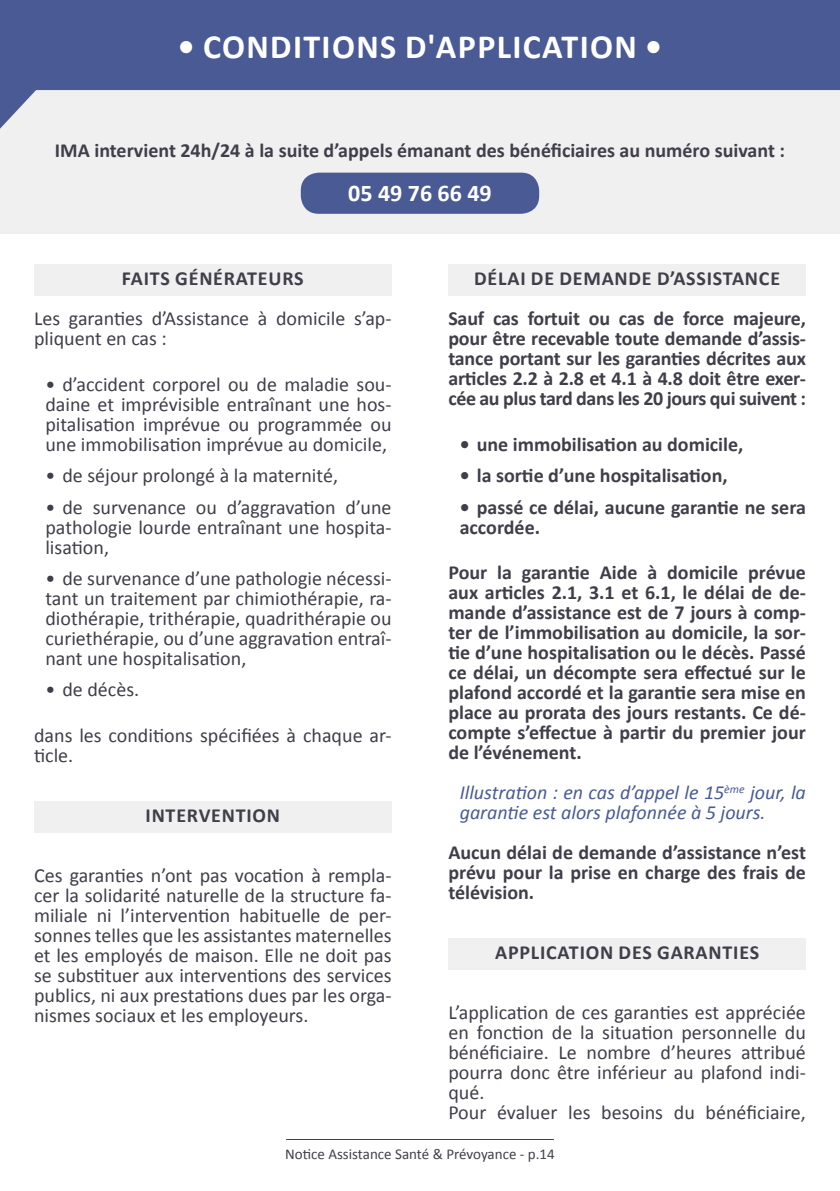
<style>
.page{position:relative;width:840px;height:1191px;background:#fff}
.page>*{position:absolute;margin:0;border:0;box-sizing:border-box;transform-origin:0 0}
.t1{font:700 34px "Calibri";letter-spacing:.04em;color:#fff}
.t2{font:700 24px "Calibri";color:#fff}
.t3{font:20px/20px "Calibri";color:#403e49;text-align:justify}
.t4{font:700 20px/20px "Calibri";color:#403e49;text-align:justify}
.t5{font:italic 20px/20px "Calibri";color:#495a94}
.t6{font:700 20px "Calibri";letter-spacing:.04em;color:#403e49}
.t7{font:15px "Calibri";color:#423f4a}
</style>
<div class="page">
<hr style="left:286px;top:1139px;width:267px;height:1px;background:#423f4a">
<div style="left:0;top:0;width:839px;height:234px;background:#f0f0f1"></div>
<svg style="left:0;top:0;width:839px;height:129px;fill:#495a94"></svg>
<div style="left:300px;top:173px;width:239px;height:41px;background:#495a94;border-radius:18px"></div>
<div style="left:34px;top:264px;width:357px;height:32px;background:#f0f0f1"></div>
<div style="left:34px;top:801px;width:357px;height:31px;background:#f0f0f1"></div>
<div style="left:448px;top:264px;width:357px;height:32px;background:#f0f0f1"></div>
<div style="left:448px;top:938px;width:357px;height:32px;background:#f0f0f1"></div>
<h1 class="t1" style="left:178px;top:25px;width:485px">• CONDITIONS D'APPLICATION •</h1>
<p class="t4" style="left:55px;top:140px;width:731px">IMA intervient 24h/24 à la suite d’appels émanant des bénéficiaires au numéro suivant :</p>
<p class="t2" style="left:348px;top:177px;width:145px">05 49 76 66 49</p>
<p class="t6" style="left:122px;top:266px;width:183px">FAITS GÉNÉRATEURS</p>
<p class="t3" style="left:34px;top:308px;width:359px">Les garanties d’Assistance à domicile s’ap&shy;pliquent en cas :</p>
<p class="t3" style="left:45px;top:374px;width:347px">• d’accident corporel ou de maladie sou&shy;daine et imprévisible entraînant une hos&shy;pitalisation imprévue ou programmée ou une immobilisation imprévue au domicile,</p>
<p class="t3" style="left:45px;top:465px;width:294px">• de séjour prolongé à la maternité,</p>
<p class="t3" style="left:45px;top:497px;width:347px">• de survenance ou d’aggravation d’une pathologie lourde entraînant une hospita&shy;lisation,</p>
<p class="t3" style="left:45px;top:568px;width:347px">• de survenance d’une pathologie nécessi&shy;tant un traitement par chimiothérapie, ra&shy;diothérapie, trithérapie, quadrithérapie ou curiethérapie, ou d’une aggravation entraî&shy;nant une hospitalisation,</p>
<p class="t3" style="left:45px;top:679px;width:95px">• de décès.</p>
<p class="t3" style="left:34px;top:725px;width:359px">dans les conditions spécifiées à chaque ar&shy;ticle.</p>
<p class="t6" style="left:145px;top:802px;width:136px">INTERVENTION</p>
<p class="t3" style="left:34px;top:865px;width:359px">Ces garanties n’ont pas vocation à rempla&shy;cer la solidarité naturelle de la structure fa&shy;miliale ni l’intervention habituelle de per&shy;sonnes telles que les assistantes maternelles et les employés de maison. Elle ne doit pas se substituer aux interventions des services publics, ni aux prestations dues par les orga&shy;nismes sociaux et les employeurs.</p>
<p class="t4" style="left:448px;top:258px;width:359px;line-height:40px;text-align:center">DÉLAI DE DEMANDE D’ASSISTANCE<br>Sauf cas fortuit ou cas de force majeure,</p>
<p class="t4" style="left:448px;top:328px;width:359px">pour être recevable toute demande d’assis&shy;tance portant sur les garanties décrites aux articles 2.2 à 2.8 et 4.1 à 4.8 doit être exer&shy;cée au plus tard dans les 20 jours qui suivent :</p>
<p class="t4" style="left:459px;top:434px;width:285px">• une immobilisation au domicile,</p>
<p class="t4" style="left:459px;top:465px;width:269px">• la sortie d’une hospitalisation,</p>
<p class="t4" style="left:459px;top:497px;width:347px">• passé ce délai, aucune garantie ne sera accordée.</p>
<p class="t4" style="left:448px;top:562px;width:359px">Pour la garantie Aide à domicile prévue aux articles 2.1, 3.1 et 6.1, le délai de de&shy;mande d’assistance est de 7 jours à comp&shy;ter de l’immobilisation au domicile, la sor&shy;tie d’une hospitalisation ou le décès. Passé ce délai, un décompte sera effectué sur le plafond accordé et la garantie sera mise en place au prorata des jours restants. Ce dé&shy;compte s’effectue à partir du premier jour de l’événement.</p>
<p class="t5" style="left:459px;top:782px;width:347px">Illustration : en cas d’appel le 15<sup>ème</sup> jour, la garantie est alors plafonnée à 5 jours.</p>
<p class="t4" style="left:448px;top:842px;width:359px">Aucun délai de demande d’assistance n’est prévu pour la prise en charge des frais de télévision.</p>
<p class="t6" style="left:495px;top:940px;width:265px">APPLICATION DES GARANTIES</p>
<p class="t3" style="left:448px;top:1002px;width:359px;text-align:left">L’application de ces garanties est appréciée en fonction de la situation personnelle du bénéficiaire. Le nombre d’heures attribué pourra donc être inférieur au plafond indi&shy;qué.<br>Pour évaluer les besoins du bénéficiaire,</p>
<p class="t7" style="left:285px;top:1144px;width:271px">Notice Assistance Santé &amp; Prévoyance - p.14</p>
</div>
